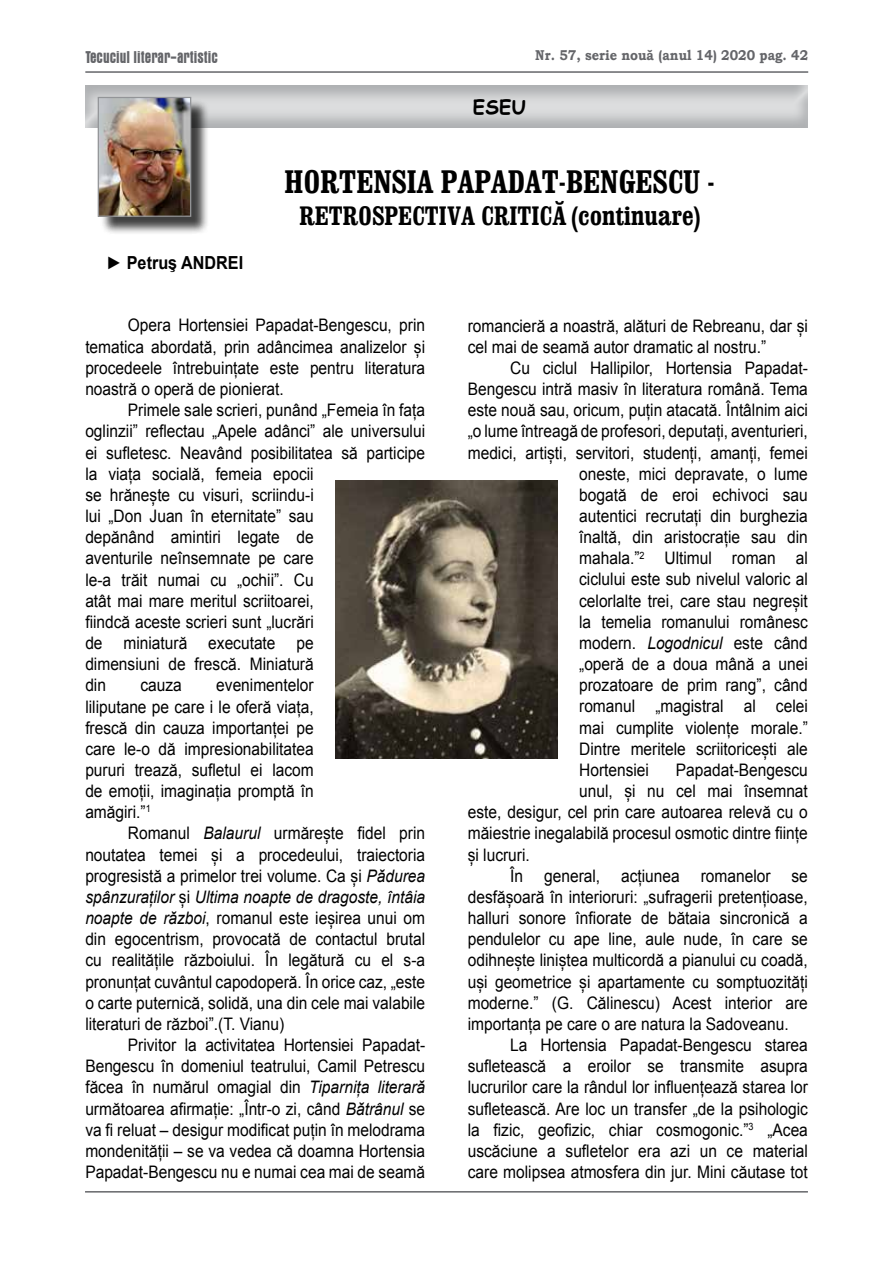
<style>
.page{position:relative;width:893px;height:1263px;background:#fff}
.page>*{position:absolute;margin:0;border:0;box-sizing:border-box;transform-origin:0 0}
.t1{font:700 condensed 33px "Clarendon";color:#000}
.t2{font:700 condensed 27px "Clarendon";color:#000}
.t3{font:700 19.5px "Comic Sans MS";color:#000}
.t4{font:700 18px "Arial";color:#000;scale:.9 1}
.t5{font:17.25px/21.1px "Arial";color:#000;text-align:justify;scale:.9 1}
.t6{font:700 condensed 17.25px "Aurora BT";color:#646569;scale:.9 1}
.t7{font:700 14.25px "Bookman Old Style";color:#646569;scale:.9 1}
.s1{font-style:italic}
</style>
<div class="page">
<hr style="left:85px;top:71px;width:723px;height:2px;background:#646569">
<hr style="left:85px;top:1191px;width:723px;height:1px;background:#646569">
<div style="left:83px;top:82px;width:726px;height:47px;background:#939598;opacity:.5"></div>
<div style="left:100px;top:99px;width:110px;height:137px;background:#000;opacity:.75"></div>
<img style="left:100px;top:99px;width:89px;height:116px">
<div style="left:98px;top:97px;width:93px;height:120px;border:1px solid #939598"></div>
<img style="left:335px;top:480px;width:223px;height:278px">
<p class="t6" style="left:85px;top:47px;width:149px">Tecuciul literar-artistic</p>
<p class="t7" style="left:535px;top:45px;width:305px">Nr. 57, serie nouă (anul 14) 2020 pag. 42</p>
<p class="t3" style="left:473px;top:93px;width:55px">ESEU</p>
<p class="t4" style="left:106px;top:250px;width:154px">► Petruş ANDREI</p>
<h1 class="t1" style="left:285px;top:161px;width:432px">HORTENSIA PAPADAT-BENGESCU -</h1>
<h2 class="t2" style="left:299px;top:200px;width:402px">RETROSPECTIVA CRITICĂ (CONTINUARE)</h2>
<p class="t5" style="left:85px;top:315px;width:379px;text-indent:43px">Opera Hortensiei Papadat-Bengescu, prin tematica abordată, prin adâncimea analizelor și procedeele întrebuințate este pentru literatura noastră o operă de pionierat.</p>
<p class="t5" style="left:85px;top:400px;width:379px;text-align:left;text-indent:43px">Primele sale scrieri, punând „Femeia în fața oglinzii” reflectau „Apele adânci” ale universului ei sufletesc. Neavând posibilitatea să participe la viața socială, femeia epocii<br>se hrănește cu visuri, scriindu-i<br>lui „Don Juan în eternitate” sau<br>depănând amintiri legate de<br>aventurile neînsemnate pe care<br>le-a trăit numai cu „ochii”. Cu<br>atât mai mare meritul scriitoarei,<br>fiindcă aceste scrieri sunt „lucrări<br>de miniatură executate pe<br>dimensiuni de frescă. Miniatură<br>din</p>
<p class="t5" style="left:85px;top:675px;width:255px;text-indent:131px">evenimentelor liliputane pe care i le oferă viața, frescă din cauza importanței pe care le-o dă impresionabilitatea pururi trează, sufletul ei lacom de emoții, imaginația promptă în amăgiri.”<sup>1</sup></p>
<p class="t5" style="left:85px;top:823px;width:379px;text-indent:43px">Romanul <span class="s1">Balaurul</span> urmărește fidel prin noutatea temei și a procedeului, traiectoria progresistă a primelor trei volume. Ca și <span class="s1">Pădurea spânzuraților</span> și <span class="s1">Ultima noapte de dragoste, întâia noapte de război</span>, romanul este ieșirea unui om din egocentrism, provocată de contactul brutal cu realitățile războiului. În legătură cu el s-a pronunțat cuvântul capodoperă. În orice caz, „este o carte puternică, solidă, una din cele mai valabile literaturi de război”.(T. Vianu)</p>
<p class="t5" style="left:85px;top:1034px;width:379px;text-indent:43px">Privitor la activitatea Hortensiei Papadat-Bengescu în domeniul teatrului, Camil Petrescu făcea în numărul omagial din <span class="s1">Tiparnița literară </span>următoarea afirmație: „Într-o zi, când <span class="s1">Bătrânul</span> se va fi reluat – desigur modificat puțin în melodrama mondenității – se va vedea că doamna Hortensia Papadat-Bengescu nu e numai cea mai de seamă</p>
<p class="t5" style="left:140px;top:675px;width:48px">cauza</p>
<p class="t5" style="left:468px;top:315px;width:379px">romancieră a noastră, alături de Rebreanu, dar și cel mai de seamă autor dramatic al nostru.”</p>
<p class="t5" style="left:510px;top:357px;width:332px">Cu ciclul Hallipilor, Hortensia Papadat-</p>
<p class="t5" style="left:468px;top:379px;width:379px">Bengescu intră masiv în literatura română. Tema</p>
<p class="t5" style="left:468px;top:400px;width:379px">este nouă sau, oricum, puțin atacată. Întâlnim aici</p>
<p class="t5" style="left:468px;top:421px;width:379px">„o lume întreagă de profesori, deputați, aventurieri,</p>
<p class="t5" style="left:468px;top:442px;width:379px">medici, artiști, servitori, studenți, amanți, femei</p>
<p class="t5" style="left:579px;top:463px;width:256px">oneste, mici depravate, o lume</p>
<p class="t5" style="left:579px;top:484px;width:256px">bogată de eroi echivoci sau</p>
<p class="t5" style="left:579px;top:506px;width:256px">autentici recrutați din burghezia</p>
<p class="t5" style="left:579px;top:527px;width:256px">înaltă, din aristocrație sau din</p>
<p class="t5" style="left:579px;top:548px;width:256px">mahala.”<sup>2</sup> Ultimul roman al</p>
<p class="t5" style="left:579px;top:569px;width:256px">ciclului este sub nivelul valoric al</p>
<p class="t5" style="left:579px;top:590px;width:256px">celorlalte trei, care stau negreșit</p>
<p class="t5" style="left:579px;top:611px;width:256px">la temelia romanului românesc</p>
<p class="t5" style="left:579px;top:632px;width:256px">modern. <span class="s1">Logodnicul</span> este când</p>
<p class="t5" style="left:579px;top:654px;width:256px">„operă de a doua mână a unei</p>
<p class="t5" style="left:579px;top:675px;width:256px">prozatoare de prim rang”, când</p>
<p class="t5" style="left:579px;top:696px;width:256px">romanul „magistral al celei</p>
<p class="t5" style="left:579px;top:717px;width:256px">mai cumplite violențe morale.”</p>
<p class="t5" style="left:579px;top:738px;width:256px">Dintre meritele scriitoricești ale</p>
<p class="t5" style="left:579px;top:759px;width:79px">Hortensiei</p>
<p class="t5" style="left:676px;top:759px;width:148px">Papadat-Bengescu</p>
<p class="t5" style="left:579px;top:781px;width:256px">unul, și nu cel mai însemnat</p>
<p class="t5" style="left:468px;top:802px;width:379px">este, desigur, cel prin care autoarea relevă cu o</p>
<p class="t5" style="left:468px;top:823px;width:379px">măiestrie inegalabilă procesul osmotic dintre ființe</p>
<p class="t5" style="left:468px;top:844px;width:70px">și lucruri.</p>
<p class="t5" style="left:510px;top:865px;width:332px">În general, acțiunea romanelor se</p>
<p class="t5" style="left:468px;top:886px;width:379px">desfășoară în interioruri: „sufragerii pretențioase,</p>
<p class="t5" style="left:468px;top:908px;width:379px">halluri sonore înfiorate de bătaia sincronică a</p>
<p class="t5" style="left:468px;top:929px;width:379px">pendulelor cu ape line, aule nude, în care se</p>
<p class="t5" style="left:468px;top:950px;width:379px">odihnește liniștea multicordă a pianului cu coadă,</p>
<p class="t5" style="left:468px;top:971px;width:379px">uși geometrice și apartamente cu somptuozități</p>
<p class="t5" style="left:468px;top:992px;width:379px">moderne.” (G. Călinescu) Acest interior are</p>
<p class="t5" style="left:468px;top:1013px;width:358px">importanța pe care o are natura la Sadoveanu.</p>
<p class="t5" style="left:510px;top:1035px;width:332px">La Hortensia Papadat-Bengescu starea</p>
<p class="t5" style="left:468px;top:1056px;width:379px">sufletească a eroilor se transmite asupra</p>
<p class="t5" style="left:468px;top:1077px;width:379px">lucrurilor care la rândul lor influențează starea lor</p>
<p class="t5" style="left:468px;top:1098px;width:379px">sufletească. Are loc un transfer „de la psihologic</p>
<p class="t5" style="left:468px;top:1119px;width:379px">la fizic, geofizic, chiar cosmogonic.”<sup>3</sup> „Acea</p>
<p class="t5" style="left:468px;top:1140px;width:379px">uscăciune a sufletelor era azi un ce material</p>
<p class="t5" style="left:468px;top:1161px;width:379px">care molipsea atmosfera din jur. Mini căutase tot</p>
</div>
